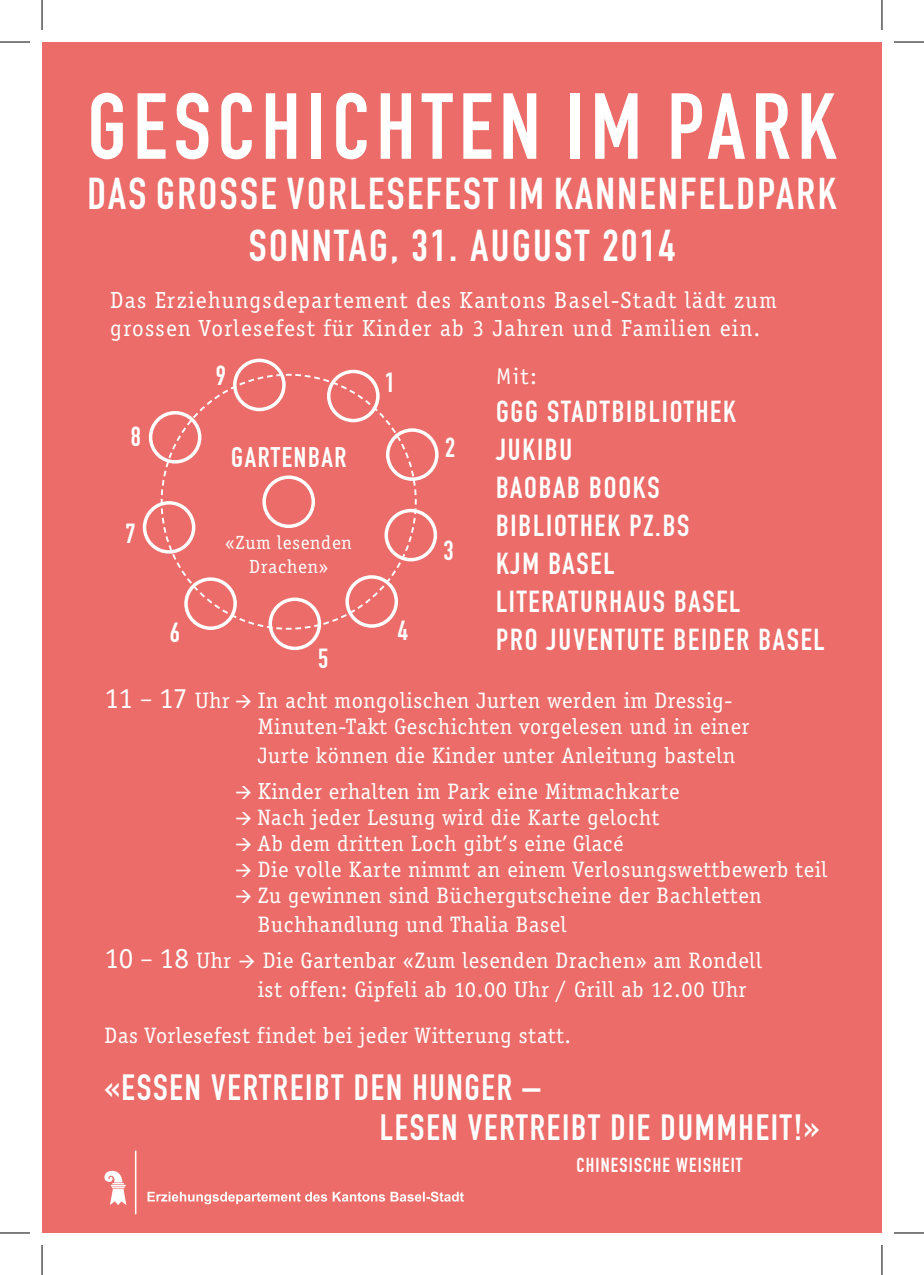
<style>
.page{position:relative;width:924px;height:1275px;background:#fff}
.page>*{position:absolute;margin:0;border:0;box-sizing:border-box;transform-origin:0 0}
.t1{font:92px "DIN Engschrift";letter-spacing:.07em;color:#fff}
.t2{font:44px "DIN Engschrift";letter-spacing:.055em;color:#fff}
.t3{font:36px "DIN Engschrift";letter-spacing:.05em;color:#fff}
.t4{font:30px "DIN Engschrift";letter-spacing:.06em;color:#fff}
.t5{font:28px "DIN Engschrift";letter-spacing:.06em;color:#fff}
.t6{font:27.2px "DIN Engschrift";color:#fff}
.t7{font:24px "Officina Serif";letter-spacing:.055em;color:#fff}
.t8{font:23px "Officina Serif";letter-spacing:.03em;color:#fff}
.t9{font:23px "Officina Sans";color:#fff}
.t10{font:20px "DIN Engschrift";letter-spacing:.06em;color:#fff}
.t11{font:19.6px "Officina Serif";letter-spacing:.04em;color:#fff}
.s1{font-size:30px}
.s2{font-size:24px}
</style>
<div class="page">
<div style="left:42px;top:42px;width:839px;height:1191px;background:#eb6c68"></div>
<svg style="left:160px;top:373px;width:257px;height:257px"></svg>
<svg style="left:147px;top:1191px;width:316px;height:13px"></svg>
<svg style="left:135px;top:1150px;width:1px;height:64px"></svg>
<svg style="left:104px;top:1170px;width:22px;height:35px"></svg>
<div style="left:149px;top:411px;width:52px;height:52px;border:3px solid #fff;border-radius:50%"></div>
<div style="left:327px;top:370px;width:52px;height:52px;border:3px solid #fff;border-radius:50%"></div>
<div style="left:384px;top:509px;width:53px;height:52px;border:3px solid #fff;border-radius:50%"></div>
<div style="left:345px;top:575px;width:53px;height:53px;border:3px solid #fff;border-radius:50%"></div>
<div style="left:184px;top:577px;width:53px;height:53px;border:3px solid #fff;border-radius:50%"></div>
<div style="left:143px;top:501px;width:52px;height:52px;border:3px solid #fff;border-radius:50%"></div>
<div style="left:262px;top:475px;width:53px;height:53px;border:3px solid #fff;border-radius:50%"></div>
<div style="left:386px;top:428px;width:52px;height:53px;border:3px solid #fff;border-radius:50%"></div>
<div style="left:233px;top:359px;width:52px;height:52px;border:3px solid #fff;border-radius:50%"></div>
<div style="left:268px;top:597px;width:53px;height:53px;border:3px solid #fff;border-radius:50%"></div>
<hr style="left:0;top:42px;width:30px;height:1px;background:#000">
<hr style="left:893px;top:42px;width:30px;height:1px;background:#000">
<hr style="left:0;top:1232px;width:30px;height:1px;background:#000">
<hr style="left:893px;top:1232px;width:30px;height:1px;background:#000">
<hr style="left:42px;top:0;width:1px;height:30px;background:#000">
<hr style="left:42px;top:1245px;width:1px;height:30px;background:#000">
<hr style="left:881px;top:0;width:1px;height:30px;background:#000">
<hr style="left:881px;top:1245px;width:1px;height:30px;background:#000">
<p class="t1" style="left:87px;top:73px;width:750px">GESCHICHTEN IM PARK</p>
<p class="t2" style="left:87px;top:168px;width:750px">DAS GROSSE VORLESEFEST IM KANNENFELDPARK</p>
<p class="t2" style="left:249px;top:220px;width:427px">SONNTAG, 31. AUGUST 2014</p>
<p class="t7" style="left:110px;top:286px;width:667px">Das Erziehungsdepartement des Kantons Basel-Stadt lädt zum</p>
<p class="t7" style="left:110px;top:315px;width:651px">grossen Vorlesefest für Kinder ab 3 Jahren und Familien ein.</p>
<p class="t6" style="left:131px;top:420px;width:12px">8</p>
<p class="t6" style="left:125px;top:518px;width:12px">7</p>
<p class="t6" style="left:216px;top:359px;width:12px">9</p>
<p class="t5" style="left:231px;top:440px;width:117px">GARTENBAR</p>
<p class="t11" style="left:225px;top:531px;width:128px">«Zum lesenden</p>
<p class="t11" style="left:249px;top:555px;width:80px">Drachen»</p>
<p class="t6" style="left:385px;top:366px;width:12px">1</p>
<p class="t6" style="left:170px;top:616px;width:12px">6</p>
<p class="t6" style="left:397px;top:614px;width:12px">4</p>
<p class="t6" style="left:318px;top:642px;width:12px">5</p>
<p class="t6" style="left:445px;top:431px;width:12px">2</p>
<p class="t6" style="left:443px;top:534px;width:12px">3</p>
<p class="t9" style="left:496px;top:363px;width:42px">Mit:</p>
<p class="t4" style="left:496px;top:394px;width:241px">GGG STADTBIBLIOTHEK</p>
<p class="t4" style="left:496px;top:432px;width:78px">JUKIBU</p>
<p class="t4" style="left:496px;top:470px;width:165px">BAOBAB BOOKS</p>
<p class="t4" style="left:496px;top:508px;width:195px">BIBLIOTHEK PZ.BS</p>
<p class="t4" style="left:496px;top:546px;width:120px">KJM BASEL</p>
<p class="t4" style="left:496px;top:584px;width:246px">LITERATURHAUS BASEL</p>
<p class="t4" style="left:496px;top:622px;width:330px">PRO JUVENTUTE BEIDER BASEL</p>
<p class="t8" style="left:104px;top:688px;width:629px"><span class="s1">11</span> – <span class="s1">17</span> Uhr → In acht mongolischen Jurten werden im Dressig-</p>
<p class="t8" style="left:257px;top:714px;width:493px">Minuten-Takt Geschichten vorgelesen und in einer</p>
<p class="t8" style="left:257px;top:742px;width:478px">Jurte können die Kinder unter Anleitung basteln</p>
<p class="t8" style="left:235px;top:778px;width:445px">→ <span class="s2">K</span>inder erhalten im Park eine Mitmachkarte</p>
<p class="t8" style="left:235px;top:804px;width:425px">→ Nach jeder Lesung wird die Karte gelocht</p>
<p class="t8" style="left:235px;top:830px;width:390px">→ Ab dem dritten Loch gibt’s eine Glacé</p>
<p class="t8" style="left:235px;top:856px;width:593px">→ Die volle Karte nimmt an einem Verlosungswettbewerb teil</p>
<p class="t8" style="left:235px;top:882px;width:527px">→ Zu gewinnen sind Büchergutscheine der Bachletten</p>
<p class="t8" style="left:257px;top:911px;width:310px">Buchhandlung und Thalia Basel</p>
<p class="t8" style="left:104px;top:947px;width:658px"><span class="s1">10</span> – <span class="s1">18</span> Uhr → Die Gartenbar «Zum lesenden Drachen» am Rondell</p>
<p class="t8" style="left:257px;top:976px;width:490px">ist offen: Gipfeli ab 10.00 Uhr / Grill ab 12.00 Uhr</p>
<p class="t8" style="left:104px;top:1022px;width:468px">Das Vorlesefest findet bei jeder Witterung statt.</p>
<p class="t3" style="left:104px;top:1066px;width:437px">«ESSEN VERTREIBT DEN HUNGER –</p>
<p class="t3" style="left:379px;top:1106px;width:441px">LESEN VERTREIBT DIE DUMMHEIT!»</p>
<p class="t10" style="left:576px;top:1153px;width:168px">CHINESISCHE WEISHEIT</p>
</div>
